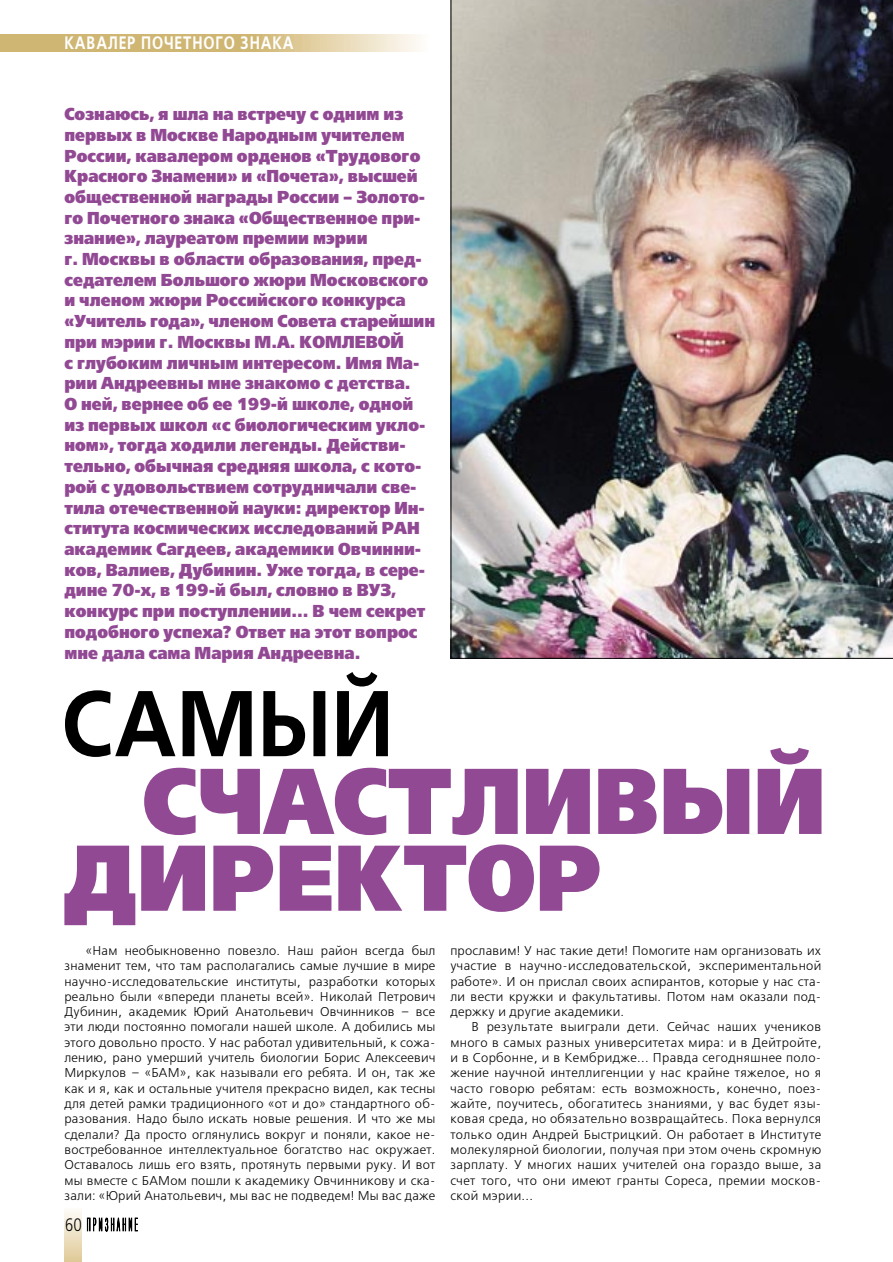
<style>
.page{position:relative;width:893px;height:1262px;background:#fff}
.page>*{position:absolute;margin:0;border:0;box-sizing:border-box;transform-origin:0 0}
.t1{font:93px "Free Set Black C";color:#924994;scale:.9 1}
.t2{font:700 93px "Free Set C";color:#000;scale:.9 1}
.t3{font:700 18px "Free Set C";letter-spacing:.06em;color:#fff;scale:.8 1}
.t4{font:18px "Free Set C";color:#000;scale:.8 1}
.t5{font:17.25px/20.7px "Free Set Black C";color:#924994;scale:.9 1}
.t6{font:12.75px/15.3px "Free Set C";letter-spacing:.02em;color:#000;text-align:justify}
</style>
<div class="page">
<svg style="left:256px;top:34px;width:162px;height:17px;background:#e7d8b3"></svg>
<div style="left:0;top:34px;width:256px;height:17px;background:#d0b673"></div>
<svg style="left:64px;top:1211px;width:17px;height:51px"></svg>
<svg style="left:87px;top:1218px;width:50px;height:13px"></svg>
<img style="left:451px;top:0;width:441px;height:658px">
<h2 class="t3" style="left:64px;top:36px;width:288px">КАВАЛЕР ПОЧЕТНОГО ЗНАКА</h2>
<p class="t5" style="left:64px;top:105px;width:413px">Сознаюсь, я шла на встречу с одним из первых в Москве Народным учителем России, кавалером орденов «Трудового Красного Знамени» и «Почета», высшей общественной награды России – Золото&shy;го Почетного знака «Общественное при&shy;знание», лауреатом премии мэрии<br>г. Москвы в области образования, пред&shy;седателем Большого жюри Московского и членом жюри Российского конкурса «Учитель года», членом Совета старейшин при мэрии г. Москвы М.А. КОМЛЕВОЙ<br>с глубоким личным интересом. Имя Ма&shy;рии Андреевны мне знакомо с детства.<br>О ней, вернее об ее 199-й школе, одной из первых школ «с биологическим укло&shy;ном», тогда ходили легенды. Действи&shy;тельно, обычная средняя школа, с кото&shy;рой с удовольствием сотрудничали све&shy;тила отечественной науки: директор Ин&shy;ститута космических исследований РАН академик Сагдеев, академики Овчинни&shy;ков, Валиев, Дубинин. Уже тогда, в сере&shy;дине 70-х, в 199-й был, словно в ВУЗ, конкурс при поступлении... В чем секрет подобного успеха? Ответ на этот вопрос мне дала сама Мария Андреевна.</p>
<h1 class="t2" style="left:61px;top:691px;width:371px">САМЫЙ</h1>
<h1 class="t1" style="left:142px;top:760px;width:760px">СЧАСТЛИВЫЙ</h1>
<h1 class="t1" style="left:63px;top:837px;width:600px">ДИРЕКТОР</h1>
<p class="t6" style="left:64px;top:943px;width:372px;text-indent:21px">«Нам необыкновенно повезло. Наш район всегда был знаменит тем, что там располагались самые лучшие в мире научно-исследовательские институты, разработки которых реально были «впереди планеты всей». Николай Петрович Дубинин, академик Юрий Анатольевич Овчинников – все эти люди постоянно помогали нашей школе. А добились мы этого довольно просто. У нас работал удивительный, к сожа&shy;лению, рано умерший учитель биологии Борис Алексеевич Миркулов – «БАМ», как называли его ребята. И он, так же как и я, как и остальные учителя прекрасно видел, как тесны для детей рамки традиционного «от и до» стандартного об&shy;разования. Надо было искать новые решения. И что же мы сделали? Да просто оглянулись вокруг и поняли, какое не&shy;востребованное интеллектуальное богатство нас окружает.<br>Оставалось лишь его взять, протянуть первыми руку. И вот мы вместе с БАМом пошли к академику Овчинникову и ска&shy;зали: «Юрий Анатольевич, мы вас не подведем! Мы вас даже</p>
<p class="t6" style="left:450px;top:943px;width:372px">прославим! У нас такие дети! Помогите нам организовать их участие в научно-исследовательской, экспериментальной работе». И он прислал своих аспирантов, которые у нас ста&shy;ли вести кружки и факультативы. Потом нам оказали под&shy;держку и другие академики.</p>
<p class="t6" style="left:450px;top:1020px;width:372px;text-indent:21px">В результате выиграли дети. Сейчас наших учеников много в самых разных университетах мира: и в Дейтройте, и в Сорбонне, и в Кембридже... Правда сегодняшнее поло&shy;жение научной интеллигенции у нас крайне тяжелое, но я часто говорю ребятам: есть возможность, конечно, поез&shy;жайте, поучитесь, обогатитесь знаниями, у вас будет язы&shy;ковая среда, но обязательно возвращайтесь. Пока вернулся только один Андрей Быстрицкий. Он работает в Институте молекулярной биологии, получая при этом очень скромную зарплату. У многих наших учителей она гораздо выше, за счет того, что они имеют гранты Сореса, премии москов&shy;ской мэрии...</p>
<h2 class="t4" style="left:65px;top:1216px;width:22px">60</h2>
</div>
